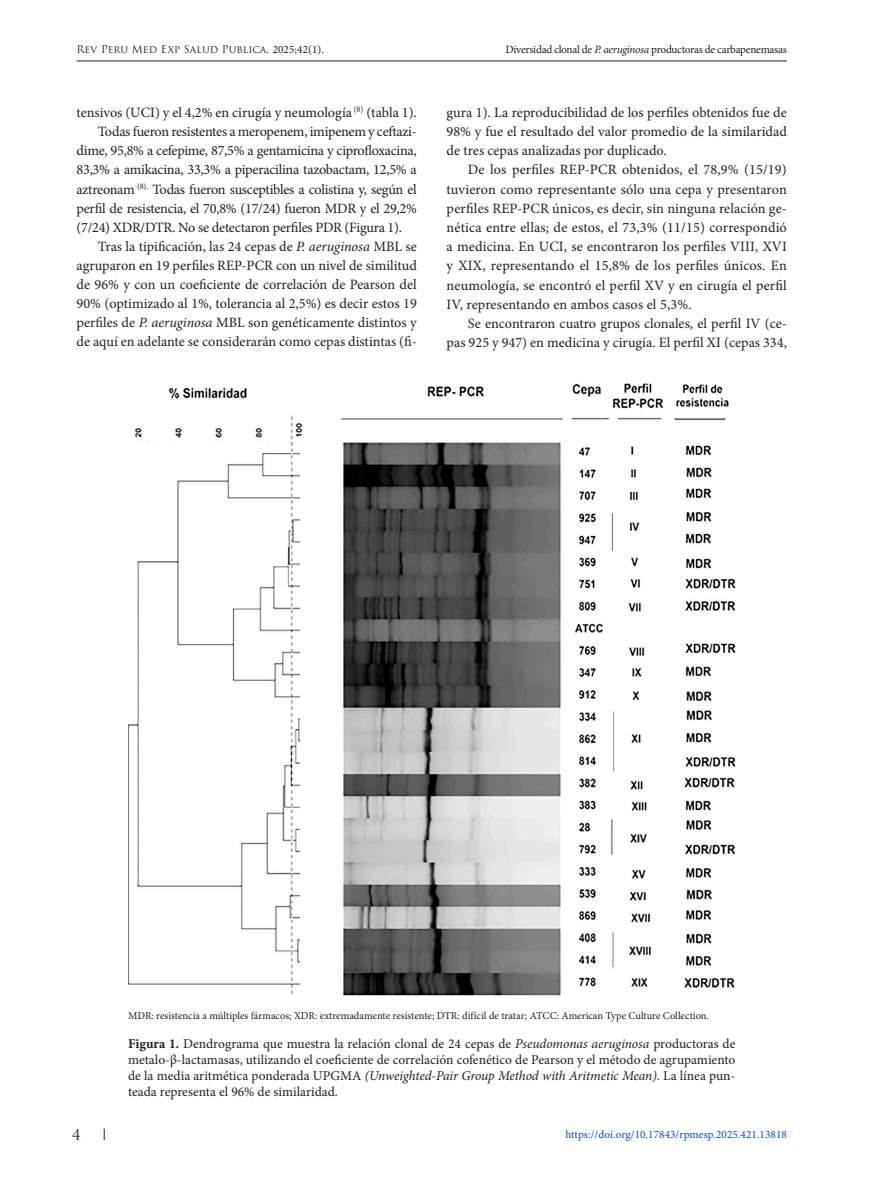
<style>
.page{position:relative;width:872px;height:1183px;background:#fff}
.page>*{position:absolute;margin:0;border:0;box-sizing:border-box;transform-origin:0 0}
.t1{font:15px "Trajan Pro";color:#231f20}
.TEXTO_GENERAL_CON_SA{font:14.25px/19.2px "Minion Pro";color:#231f20;text-align:justify}
._1ER_PARRAFO_TEXTO_G{font:14.25px "Minion Pro";color:#231f20}
._1ER_PARRAFO_TEXTO_G-2{font:13.5px/16.2px "Minion Pro";color:#231f20;text-align:justify}
.t2{font:11.25px "Minion Pro";letter-spacing:-.025em;color:#231f20}
.t3{font:11.25px "Minion Pro";color:#0548ff}
._1ER_PARRAFO_TEXTO_G-3{font:10.5px "Minion Pro";color:#231f20}
.t4{font:10.5px "Trajan Pro";letter-spacing:.005em;color:#231f20}
.s1{font-family:"Minion Pro";font-size:11.25px}
.s2{font-style:italic}
.s3{font-weight:700}
</style>
<div class="page">
<hr style="left:77px;top:61px;width:710px;height:1px;background:#231f20">
<img style="left:128px;top:383px;width:607px;height:612px">
<p class="t4" style="left:77px;top:43px;width:249px">Rev Peru Med Exp Salud Publica. <span class="s1">2025;42(1).</span></p>
<p class="t2" style="left:505px;top:42px;width:283px">Diversidad clonal de <span class="s2">P. aeruginosa</span> productoras de carbapenemasas</p>
<p class="_1ER_PARRAFO_TEXTO_G" style="left:77px;top:103px;width:342px">tensivos (UCI) y el 4,2% en cirugía y neumología <sup>(8)</sup> (tabla 1).</p>
<p class="TEXTO_GENERAL_CON_SA" style="left:77px;top:122px;width:342px;text-indent:21px">Todas fueron resistentes a meropenem, imipenem y ceftazi&shy;dime, 95,8% a cefepime, 87,5% a gentamicina y ciprofloxacina, 83,3% a amikacina, 33,3% a piperacilina tazobactam, 12,5% a aztreonam <sup>(8).</sup> Todas fueron susceptibles a colistina y, según el perfil de resistencia, el 70,8% (17/24) fueron MDR y el 29,2% (7/24) XDR/DTR. No se detectaron perfiles PDR (Figura 1).</p>
<p class="TEXTO_GENERAL_CON_SA" style="left:77px;top:237px;width:342px;text-indent:21px">Tras la tipificación, las 24 cepas de <span class="s2">P. aeruginosa</span> MBL se agruparon en 19 perfiles REP-PCR con un nivel de similitud de 96% y con un coeficiente de correlación de Pearson del 90% (optimizado al 1%, tolerancia al 2,5%) es decir estos 19 perfiles de <span class="s2">P. aeruginosa</span> MBL son genéticamente distintos y de aquí en adelante se considerarán como cepas distintas (fi-</p>
<p class="TEXTO_GENERAL_CON_SA" style="left:446px;top:103px;width:342px">gura 1). La reproducibilidad de los perfiles obtenidos fue de 98% y fue el resultado del valor promedio de la similaridad de tres cepas analizadas por duplicado.</p>
<p class="TEXTO_GENERAL_CON_SA" style="left:446px;top:160px;width:342px;text-indent:21px">De los perfiles REP-PCR obtenidos, el 78,9% (15/19) tuvieron como representante sólo una cepa y presentaron perfiles REP-PCR únicos, es decir, sin ninguna relación ge&shy;nética entre ellas; de estos, el 73,3% (11/15) correspondió a medicina. En UCI, se encontraron los perfiles VIII, XVI y XIX, representando el 15,8% de los perfiles únicos. En neumología, se encontró el perfil XV y en cirugía el perfil IV, representando en ambos casos el 5,3%.</p>
<p class="TEXTO_GENERAL_CON_SA" style="left:446px;top:314px;width:342px;text-align:right">Se encontraron cuatro grupos clonales, el perfil IV (ce&shy;pas 925 y 947) en medicina y cirugía. El perfil XI (cepas 334,</p>
<p class="_1ER_PARRAFO_TEXTO_G-3" style="left:128px;top:1008px;width:582px">MDR: resistencia a múltiples fármacos; XDR: extremadamente resistente; DTR: difícil de tratar; ATCC: American Type Culture Collection.</p>
<p class="_1ER_PARRAFO_TEXTO_G-2" style="left:128px;top:1034px;width:609px"><span class="s3">Figura 1.</span> Dendrograma que muestra la relación clonal de 24 cepas de <span class="s2">Pseudomonas aeruginosa</span> productoras de metalo-β-lactamasas, utilizando el coeficiente de correlación cofenético de Pearson y el método de agrupamiento de la media aritmética ponderada UPGMA <span class="s2">(Unweighted-Pair Group Method with Aritmetic Mean)</span>. La línea pun&shy;teada representa el 96% de similaridad.</p>
<p class="t1" style="left:72px;top:1124px;width:10px">4</p>
<p class="t3" style="left:565px;top:1126px;width:223px">https://doi.org/10.17843/rpmesp.2025.421.13818</p>
</div>
